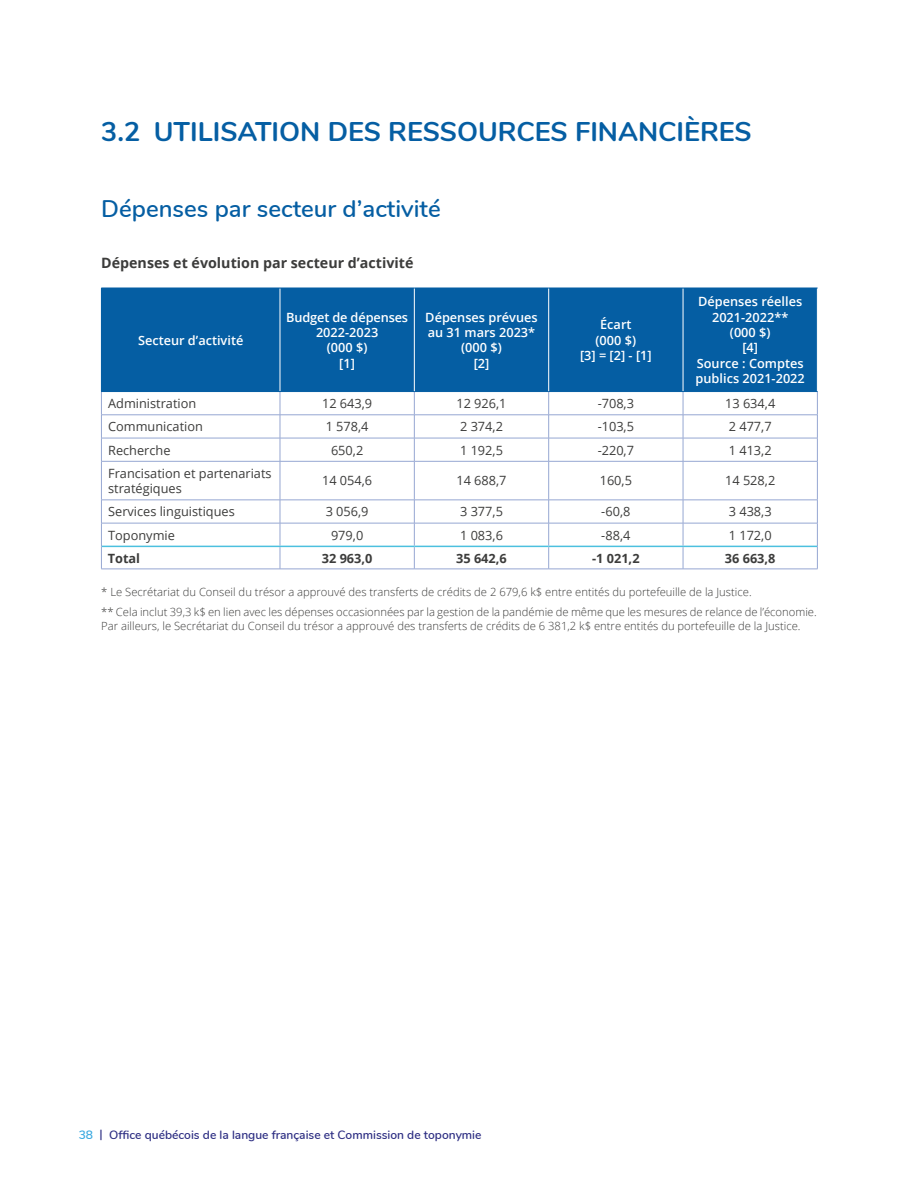
<style>
.page{position:relative;width:918px;height:1188px;background:#fff}
.page>*{position:absolute;margin:0;border:0;box-sizing:border-box;transform-origin:0 0}
.t1{font:700 27px "Nunito";color:#055ea3}
.t2{font:600 24px "Nunito";color:#055ea3}
.t3{font:700 14.25px "Open Sans";color:#3c3c3b}
.TD{font:12.75px/15.3px "Open Sans";color:#3c3c3b}
.TH{font:600 12.75px/15.3px "Open Sans";color:#fff;text-align:center}
.TD-2{font:700 12.75px "Open Sans";color:#3c3c3b}
.t4{font:600 12px "Nunito";color:#2d2e83}
.Astérisque_sous_grap{font:300 11.25px/13.5px "Open Sans";color:#3c3c3b}
.s1{color:#38a8e0}
</style>
<div class="page">
<div style="left:101px;top:288px;width:179px;height:104px;background:#055ea3"></div>
<div style="left:281px;top:289px;width:536px;height:102px;background:#055ea3"></div>
<hr style="left:414px;top:288px;width:1px;height:103px;background:#fff">
<hr style="left:548px;top:288px;width:1px;height:103px;background:#fff">
<hr style="left:683px;top:288px;width:1px;height:103px;background:#fff">
<hr style="left:101px;top:415px;width:179px;height:1px;background:#96a7d2">
<hr style="left:280px;top:415px;width:134px;height:1px;background:#96a7d2">
<hr style="left:414px;top:415px;width:135px;height:1px;background:#96a7d2">
<hr style="left:549px;top:415px;width:134px;height:1px;background:#96a7d2">
<hr style="left:683px;top:415px;width:135px;height:1px;background:#96a7d2">
<hr style="left:101px;top:438px;width:179px;height:1px;background:#96a7d2">
<svg style="left:101px;top:392px;width:1px;height:69px"></svg>
<hr style="left:280px;top:438px;width:134px;height:1px;background:#96a7d2">
<svg style="left:280px;top:392px;width:1px;height:69px"></svg>
<hr style="left:414px;top:438px;width:135px;height:1px;background:#96a7d2">
<svg style="left:414px;top:392px;width:1px;height:69px"></svg>
<hr style="left:549px;top:438px;width:134px;height:1px;background:#96a7d2">
<svg style="left:548px;top:392px;width:1px;height:69px"></svg>
<hr style="left:683px;top:438px;width:135px;height:1px;background:#96a7d2">
<svg style="left:683px;top:392px;width:1px;height:69px"></svg>
<svg style="left:817px;top:392px;width:1px;height:69px"></svg>
<hr style="left:101px;top:461px;width:179px;height:1px;background:#96a7d2">
<hr style="left:101px;top:461px;width:1px;height:39px;background:#96a7d2">
<hr style="left:280px;top:461px;width:134px;height:1px;background:#96a7d2">
<hr style="left:280px;top:461px;width:1px;height:39px;background:#96a7d2">
<hr style="left:414px;top:461px;width:135px;height:1px;background:#96a7d2">
<hr style="left:414px;top:461px;width:1px;height:39px;background:#96a7d2">
<hr style="left:549px;top:461px;width:134px;height:1px;background:#96a7d2">
<hr style="left:548px;top:461px;width:1px;height:39px;background:#96a7d2">
<hr style="left:683px;top:461px;width:135px;height:1px;background:#96a7d2">
<hr style="left:683px;top:461px;width:1px;height:39px;background:#96a7d2">
<hr style="left:817px;top:461px;width:1px;height:39px;background:#96a7d2">
<hr style="left:101px;top:500px;width:179px;height:1px;background:#96a7d2">
<hr style="left:280px;top:500px;width:134px;height:1px;background:#96a7d2">
<hr style="left:414px;top:500px;width:135px;height:1px;background:#96a7d2">
<hr style="left:549px;top:500px;width:134px;height:1px;background:#96a7d2">
<hr style="left:683px;top:500px;width:135px;height:1px;background:#96a7d2">
<hr style="left:101px;top:523px;width:179px;height:1px;background:#96a7d2">
<hr style="left:280px;top:523px;width:134px;height:1px;background:#96a7d2">
<hr style="left:414px;top:523px;width:135px;height:1px;background:#96a7d2">
<hr style="left:549px;top:523px;width:134px;height:1px;background:#96a7d2">
<hr style="left:683px;top:523px;width:135px;height:1px;background:#96a7d2">
<hr style="left:280px;top:288px;width:134px;height:1px;background:#055ea3">
<svg style="left:280px;top:500px;width:1px;height:69px"></svg>
<svg style="left:548px;top:500px;width:1px;height:69px"></svg>
<svg style="left:817px;top:500px;width:1px;height:69px"></svg>
<hr style="left:280px;top:391px;width:134px;height:1px;background:#055ea3">
<hr style="left:414px;top:288px;width:135px;height:1px;background:#055ea3">
<hr style="left:549px;top:288px;width:134px;height:1px;background:#055ea3">
<hr style="left:683px;top:288px;width:135px;height:1px;background:#055ea3">
<hr style="left:414px;top:391px;width:135px;height:1px;background:#055ea3">
<hr style="left:549px;top:391px;width:134px;height:1px;background:#055ea3">
<hr style="left:683px;top:391px;width:135px;height:1px;background:#055ea3">
<hr style="left:102px;top:546px;width:178px;height:1px;background:#4cc0df">
<hr style="left:280px;top:546px;width:134px;height:1px;background:#4cc0df">
<hr style="left:414px;top:546px;width:135px;height:1px;background:#4cc0df">
<hr style="left:549px;top:546px;width:134px;height:1px;background:#4cc0df">
<hr style="left:683px;top:546px;width:134px;height:1px;background:#4cc0df">
<svg style="left:101px;top:501px;width:1px;height:68px"></svg>
<svg style="left:683px;top:500px;width:1px;height:69px"></svg>
<hr style="left:101px;top:569px;width:179px;height:1px;background:#96a7d2">
<hr style="left:280px;top:569px;width:134px;height:1px;background:#96a7d2">
<hr style="left:414px;top:569px;width:135px;height:1px;background:#96a7d2">
<hr style="left:549px;top:569px;width:134px;height:1px;background:#96a7d2">
<hr style="left:683px;top:569px;width:135px;height:1px;background:#96a7d2">
<svg style="left:414px;top:500px;width:1px;height:69px"></svg>
<h3 class="t1" style="left:101px;top:111px;width:652px">3.2 UTILISATION DES RESSOURCES FINANCIÈRES</h3>
<h4 class="t2" style="left:101px;top:191px;width:341px">Dépenses par secteur d’activité</h4>
<h5 class="t3" style="left:101px;top:252px;width:314px">Dépenses et évolution par secteur d’activité</h5>
<p class="TH" style="left:138px;top:332px;width:107px">Secteur d’activité</p>
<p class="TH" style="left:286px;top:309px;width:124px">Budget de dépenses<br>2022‑2023<br>(000 $)<br>[1]</p>
<p class="TH" style="left:425px;top:309px;width:114px">Dépenses prévues au 31 mars 2023* (000 $)<br>[2]</p>
<p class="TH" style="left:580px;top:317px;width:73px">Écart<br>(000 $)<br>[3] = [2] ‑ [1]</p>
<p class="TH" style="left:696px;top:294px;width:111px">Dépenses réelles<br>2021‑2022**<br>(000 $)<br>[4]<br>Source : Comptes publics 2021‑2022</p>
<p class="TD" style="left:108px;top:395px;width:90px">Administration</p>
<p class="TD" style="left:322px;top:395px;width:52px">12 643,9</p>
<p class="TD" style="left:456px;top:395px;width:52px">12 926,1</p>
<p class="TD" style="left:598px;top:395px;width:38px">‑708,3</p>
<p class="TD" style="left:725px;top:395px;width:52px">13 634,4</p>
<p class="TD" style="left:108px;top:419px;width:96px">Communication</p>
<p class="TD" style="left:326px;top:419px;width:44px">1 578,4</p>
<p class="TD" style="left:460px;top:419px;width:44px">2 374,2</p>
<p class="TD" style="left:598px;top:419px;width:38px">‑103,5</p>
<p class="TD" style="left:729px;top:419px;width:44px">2 477,7</p>
<p class="TD" style="left:108px;top:442px;width:64px">Recherche</p>
<p class="TD" style="left:331px;top:442px;width:34px">650,2</p>
<p class="TD" style="left:460px;top:442px;width:44px">1 192,5</p>
<p class="TD" style="left:598px;top:442px;width:38px">‑220,7</p>
<p class="TD" style="left:729px;top:442px;width:44px">1 413,2</p>
<p class="TD" style="left:108px;top:465px;width:165px">Francisation et partenariats stratégiques</p>
<p class="TD" style="left:322px;top:473px;width:52px">14 054,6</p>
<p class="TD" style="left:456px;top:473px;width:52px">14 688,7</p>
<p class="TD" style="left:600px;top:473px;width:34px">160,5</p>
<p class="TD" style="left:725px;top:473px;width:52px">14 528,2</p>
<p class="TD" style="left:108px;top:504px;width:128px">Services linguistiques</p>
<p class="TD" style="left:326px;top:504px;width:44px">3 056,9</p>
<p class="TD" style="left:460px;top:504px;width:44px">3 377,5</p>
<p class="TD" style="left:601px;top:504px;width:31px">‑60,8</p>
<p class="TD" style="left:729px;top:504px;width:44px">3 438,3</p>
<p class="TD" style="left:108px;top:527px;width:68px">Toponymie</p>
<p class="TD" style="left:331px;top:527px;width:34px">979,0</p>
<p class="TD" style="left:460px;top:527px;width:44px">1 083,6</p>
<p class="TD" style="left:601px;top:527px;width:31px">‑88,4</p>
<p class="TD" style="left:729px;top:527px;width:44px">1 172,0</p>
<p class="TD-2" style="left:108px;top:549px;width:34px">Total</p>
<p class="TD-2" style="left:322px;top:549px;width:52px">32 963,0</p>
<p class="TD-2" style="left:456px;top:549px;width:52px">35 642,6</p>
<p class="TD-2" style="left:592px;top:549px;width:49px">‑1 021,2</p>
<p class="TD-2" style="left:725px;top:549px;width:52px">36 663,8</p>
<p class="Astérisque_sous_grap" style="left:101px;top:585px;width:652px">* Le Secrétariat du Conseil du trésor a approuvé des transferts de crédits de 2 679,6 k$ entre entités du portefeuille de la Justice.</p>
<p class="Astérisque_sous_grap" style="left:101px;top:605px;width:717px">** Cela inclut 39,3 k$ en lien avec les dépenses occasionnées par la gestion de la pandémie de même que les mesures de relance de l’économie.<br>Par ailleurs, le Secrétariat du Conseil du trésor a approuvé des transferts de crédits de 6 381,2 k$ entre entités du portefeuille de la Justice.</p>
<p class="t4" style="left:79px;top:1126px;width:404px"><span class="s1">38</span> | Office québécois de la langue française et Commission de toponymie</p>
</div>
